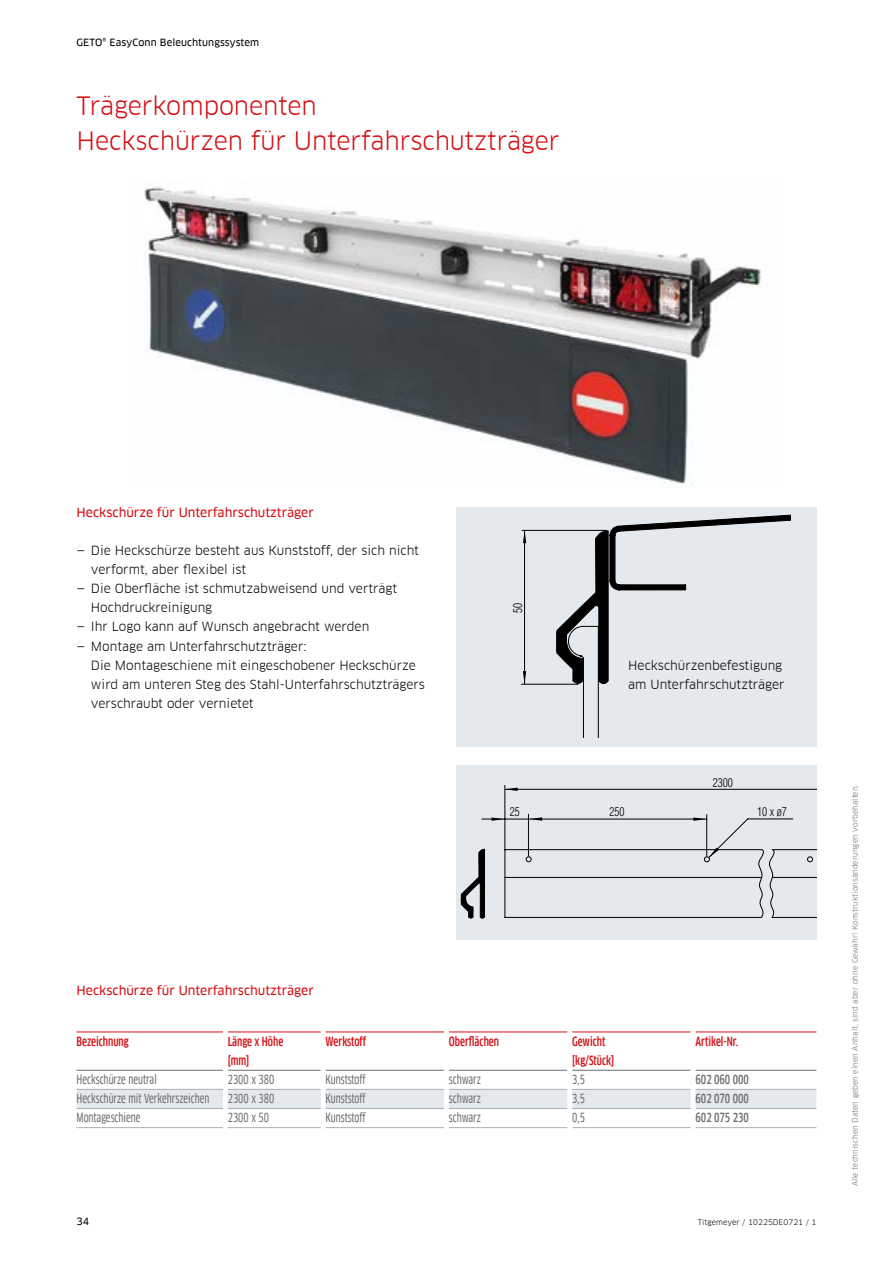
<style>
.page{position:relative;width:893px;height:1263px;background:#fff}
.page>*{position:absolute;margin:0;border:0;box-sizing:border-box;transform-origin:0 0}
.t1{font:24.75px/34.7px "Clan Offc Pro";letter-spacing:-.005em;color:#d40f14}
.t2{font:12.3px/19.2px "Clan Offc Pro";color:#000}
.t3{font:12.3px "Clan Offc Pro Cond News";color:#6b6e6e}
.t4{font:500 condensed 12.3px/19.2px "Clan Offc Pro";color:#d40f14}
.t5{font:12.3px "Clan Offc Pro News";color:#d40f14}
.t6{font:500 condensed 12.3px "Clan Offc Pro";color:#6b6e6e}
.t7{font:300 condensed 12px "Helvetica Com";color:#000;scale:.95 1}
.t8{font:9.75px "Clan Offc Pro News";letter-spacing:.01em;color:#000}
.t9{font:7.5px "Clan Offc Pro";letter-spacing:.01em;color:#6b6e6e}
.t10{font:7.5px "Clan Offc Pro";letter-spacing:.01em;color:#000}
</style>
<div class="page">
<div style="left:456px;top:765px;width:360px;height:175px;background:#e3e9ec"></div>
<hr style="left:772px;top:849px;width:44px;height:1px;background:#000">
<hr style="left:772px;top:917px;width:44px;height:1px;background:#000">
<hr style="left:773px;top:877px;width:43px;height:1px;background:#000">
<hr style="left:505px;top:789px;width:311px;height:1px;background:#000">
<svg style="left:461px;top:785px;width:352px;height:134px"></svg>
<div style="left:456px;top:507px;width:360px;height:239px;background:#e3e9ec"></div>
<svg style="left:556px;top:514px;width:235px;height:223px"></svg>
<hr style="left:522px;top:530px;width:85px;height:1px;background:#000">
<hr style="left:521px;top:684px;width:57px;height:1px;background:#000">
<hr style="left:524px;top:530px;width:1px;height:153px;background:#000">
<svg style="left:523px;top:671px;width:3px;height:13px"></svg>
<svg style="left:523px;top:530px;width:3px;height:13px"></svg>
<img style="left:144px;top:185px;width:617px;height:302px">
<div style="left:77px;top:1090px;width:739px;height:18px;background:#e3e9ec"></div>
<hr style="left:77px;top:1032px;width:146px;height:1px;background:#d40f14">
<hr style="left:228px;top:1032px;width:93px;height:1px;background:#d40f14">
<hr style="left:326px;top:1032px;width:118px;height:1px;background:#d40f14">
<hr style="left:449px;top:1032px;width:118px;height:1px;background:#d40f14">
<hr style="left:572px;top:1032px;width:119px;height:1px;background:#d40f14">
<hr style="left:695px;top:1032px;width:121px;height:1px;background:#d40f14">
<hr style="left:77px;top:1070px;width:146px;height:1px;background:#6b6e6e">
<hr style="left:228px;top:1070px;width:93px;height:1px;background:#6b6e6e">
<hr style="left:326px;top:1070px;width:118px;height:1px;background:#6b6e6e">
<hr style="left:449px;top:1070px;width:118px;height:1px;background:#6b6e6e">
<hr style="left:572px;top:1070px;width:119px;height:1px;background:#6b6e6e">
<hr style="left:695px;top:1070px;width:121px;height:1px;background:#6b6e6e">
<hr style="left:77px;top:1127px;width:146px;height:1px;background:#acafb2">
<hr style="left:228px;top:1127px;width:93px;height:1px;background:#acafb2">
<hr style="left:326px;top:1127px;width:118px;height:1px;background:#acafb2">
<hr style="left:449px;top:1127px;width:118px;height:1px;background:#acafb2">
<hr style="left:572px;top:1127px;width:119px;height:1px;background:#acafb2">
<hr style="left:695px;top:1127px;width:121px;height:1px;background:#acafb2">
<hr style="left:77px;top:1089px;width:146px;height:1px;background:#acafb2">
<hr style="left:228px;top:1089px;width:93px;height:1px;background:#acafb2">
<hr style="left:326px;top:1089px;width:118px;height:1px;background:#acafb2">
<hr style="left:449px;top:1089px;width:118px;height:1px;background:#acafb2">
<hr style="left:572px;top:1089px;width:119px;height:1px;background:#acafb2">
<hr style="left:695px;top:1089px;width:121px;height:1px;background:#acafb2">
<hr style="left:77px;top:1108px;width:146px;height:1px;background:#acafb2">
<hr style="left:228px;top:1108px;width:93px;height:1px;background:#acafb2">
<hr style="left:326px;top:1108px;width:118px;height:1px;background:#acafb2">
<hr style="left:449px;top:1108px;width:118px;height:1px;background:#acafb2">
<hr style="left:572px;top:1108px;width:119px;height:1px;background:#acafb2">
<hr style="left:695px;top:1108px;width:121px;height:1px;background:#acafb2">
<div style="left:223px;top:1089px;width:5px;height:19px;background:#fff"></div>
<div style="left:321px;top:1089px;width:5px;height:19px;background:#fff"></div>
<div style="left:444px;top:1089px;width:5px;height:19px;background:#fff"></div>
<div style="left:567px;top:1089px;width:5px;height:19px;background:#fff"></div>
<hr style="left:691px;top:1089px;width:4px;height:19px;background:#fff">
<p class="t8" style="left:77px;top:37px;width:184px">GETO® EasyConn Beleuchtungssystem</p>
<h1 class="t1" style="left:77px;top:89px;width:485px">Trägerkomponenten<br>Heckschürzen für Unterfahrschutzträger</h1>
<p class="t5" style="left:77px;top:505px;width:239px">Heckschürze für Unterfahrschutzträger</p>
<p class="t2" style="left:91px;top:541px;width:330px;text-indent:-14px">— Die Heckschürze besteht aus Kunststoff, der sich nicht verformt, aber flexibel ist</p>
<p class="t2" style="left:91px;top:579px;width:308px;text-indent:-14px">— Die Oberfläche ist schmutzabweisend und verträgt<br>Hochdruckreinigung</p>
<p class="t2" style="left:77px;top:617px;width:294px">— Ihr Logo kann auf Wunsch angebracht werden</p>
<p class="t2" style="left:91px;top:636px;width:336px;text-indent:-14px">— Montage am Unterfahrschutzträger:<br>Die Montageschiene mit eingeschobener Heckschürze wird am unteren Steg des Stahl-Unterfahrschutzträgers verschraubt oder vernietet</p>
<p class="t5" style="left:77px;top:983px;width:239px">Heckschürze für Unterfahrschutzträger</p>
<p class="t7" style="left:510px;top:613px;width:12px;rotate:-90deg">50</p>
<p class="t2" style="left:628px;top:655px;width:158px">Heckschürzenbefestigung am Unterfahrschutzträger</p>
<p class="t7" style="left:713px;top:775px;width:23px">2300</p>
<p class="t7" style="left:510px;top:804px;width:12px">25</p>
<p class="t7" style="left:609px;top:804px;width:17px">250</p>
<p class="t7" style="left:757px;top:804px;width:33px">10 x ø7</p>
<p class="t4" style="left:77px;top:1032px;width:54px">Bezeichnung</p>
<p class="t4" style="left:228px;top:1032px;width:57px">Länge x Höhe [mm]</p>
<p class="t4" style="left:326px;top:1032px;width:42px">Werkstoff</p>
<p class="t4" style="left:449px;top:1032px;width:52px">Oberflächen</p>
<p class="t4" style="left:572px;top:1032px;width:43px">Gewicht [kg/Stück]</p>
<p class="t4" style="left:695px;top:1032px;width:44px">Artikel-Nr.</p>
<p class="t3" style="left:77px;top:1073px;width:82px">Heckschürze neutral</p>
<p class="t3" style="left:228px;top:1073px;width:48px">2300 x 380</p>
<p class="t3" style="left:326px;top:1073px;width:42px">Kunststoff</p>
<p class="t3" style="left:449px;top:1073px;width:34px">schwarz</p>
<p class="t3" style="left:572px;top:1073px;width:14px">3,5</p>
<p class="t6" style="left:695px;top:1073px;width:55px">602 060 000</p>
<p class="t3" style="left:77px;top:1092px;width:134px">Heckschürze mit Verkehrszeichen</p>
<p class="t3" style="left:228px;top:1092px;width:48px">2300 x 380</p>
<p class="t3" style="left:326px;top:1092px;width:42px">Kunststoff</p>
<p class="t3" style="left:449px;top:1092px;width:34px">schwarz</p>
<p class="t3" style="left:572px;top:1092px;width:14px">3,5</p>
<p class="t6" style="left:695px;top:1092px;width:55px">602 070 000</p>
<p class="t3" style="left:77px;top:1111px;width:66px">Montageschiene</p>
<p class="t3" style="left:228px;top:1111px;width:43px">2300 x 50</p>
<p class="t3" style="left:326px;top:1111px;width:42px">Kunststoff</p>
<p class="t3" style="left:449px;top:1111px;width:34px">schwarz</p>
<p class="t3" style="left:572px;top:1111px;width:14px">0,5</p>
<p class="t6" style="left:695px;top:1111px;width:55px">602 075 230</p>
<p class="t8" style="left:77px;top:1215px;width:14px">34</p>
<p class="t10" style="left:698px;top:1217px;width:120px">Titgemeyer / 10225DE0721 / 1</p>
<p class="t9" style="left:850px;top:1186px;width:403px;rotate:-90deg">Alle technischen Daten geben einen Anhalt, sind aber ohne Gewähr! Konstruktionsänderungen vorbehalten.</p>
</div>
